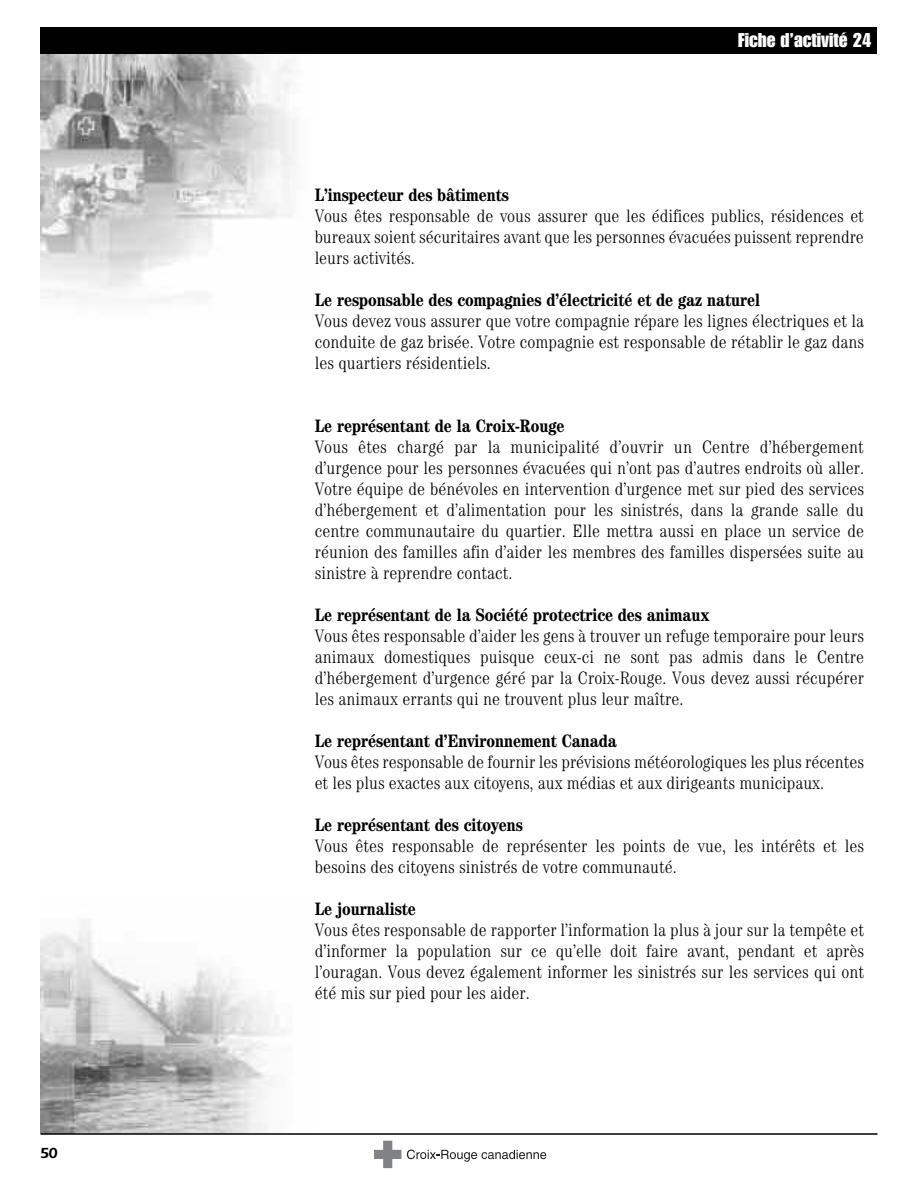
<style>
.page{position:relative;width:918px;height:1188px;background:#fff}
.page>*{position:absolute;margin:0;border:0;box-sizing:border-box;transform-origin:0 0}
.t1{font:19.5px "Impact LT Std";color:#fff}
.t2{font:300 condensed 18px/21px "Century Std";color:#000;text-align:justify}
.t3{font:700 condensed 18px "Century Std";color:#000}
.t4{font:13.5px "Eras Demi";color:#000}
</style>
<div class="page">
<img style="left:40px;top:54px;width:255px;height:247px">
<img style="left:40px;top:920px;width:246px;height:213px">
<div style="left:40px;top:27px;width:838px;height:27px;background:#000"></div>
<hr style="left:40px;top:1133px;width:838px;height:2px;background:#000">
<svg style="left:374px;top:1140px;width:172px;height:29px"></svg>
<p class="t4" style="left:40px;top:1146px;width:19px">50</p>
<p class="t1" style="left:738px;top:33px;width:135px">Fiche d’activité 24</p>
<p class="t3" style="left:315px;top:189px;width:196px">L’inspecteur des bâtiments</p>
<p class="t2" style="left:315px;top:207px;width:551px">Vous êtes responsable de vous assurer que les édifices publics, résidences et bureaux soient sécuritaires avant que les personnes évacuées puissent reprendre leurs activités.</p>
<p class="t3" style="left:315px;top:294px;width:447px">Le responsable des compagnies d’électricité et de gaz naturel</p>
<p class="t2" style="left:315px;top:312px;width:551px">Vous devez vous assurer que votre compagnie répare les lignes électriques et la conduite de gaz brisée. Votre compagnie est responsable de rétablir le gaz dans les quartiers résidentiels.</p>
<p class="t3" style="left:315px;top:420px;width:251px">Le représentant de la Croix-Rouge</p>
<p class="t2" style="left:315px;top:438px;width:551px">Vous êtes chargé par la municipalité d’ouvrir un Centre d’hébergement d’urgence pour les personnes évacuées qui n’ont pas d’autres endroits où aller.<br>Votre équipe de bénévoles en intervention d’urgence met sur pied des services d’hébergement et d’alimentation pour les sinistrés, dans la grande salle du centre communautaire du quartier. Elle mettra aussi en place un service de réunion des familles afin d’aider les membres des familles dispersées suite au sinistre à reprendre contact.</p>
<p class="t3" style="left:315px;top:609px;width:396px">Le représentant de la Société protectrice des animaux</p>
<p class="t2" style="left:315px;top:627px;width:551px">Vous êtes responsable d’aider les gens à trouver un refuge temporaire pour leurs animaux domestiques puisque ceux-ci ne sont pas admis dans le Centre d’hébergement d’urgence géré par la Croix-Rouge. Vous devez aussi récupérer les animaux errants qui ne trouvent plus leur maître.</p>
<p class="t3" style="left:315px;top:735px;width:304px">Le représentant d’Environnement Canada</p>
<p class="t2" style="left:315px;top:753px;width:551px">Vous êtes responsable de fournir les prévisions météorologiques les plus récentes et les plus exactes aux citoyens, aux médias et aux dirigeants municipaux.</p>
<p class="t3" style="left:315px;top:819px;width:210px">Le représentant des citoyens</p>
<p class="t2" style="left:315px;top:837px;width:551px">Vous êtes responsable de représenter les points de vue, les intérêts et les besoins des citoyens sinistrés de votre communauté.</p>
<p class="t3" style="left:315px;top:903px;width:102px">Le journaliste</p>
<p class="t2" style="left:315px;top:921px;width:551px">Vous êtes responsable de rapporter l’information la plus à jour sur la tempête et d’informer la population sur ce qu’elle doit faire avant, pendant et après l’ouragan. Vous devez également informer les sinistrés sur les services qui ont été mis sur pied pour les aider.</p>
</div>
